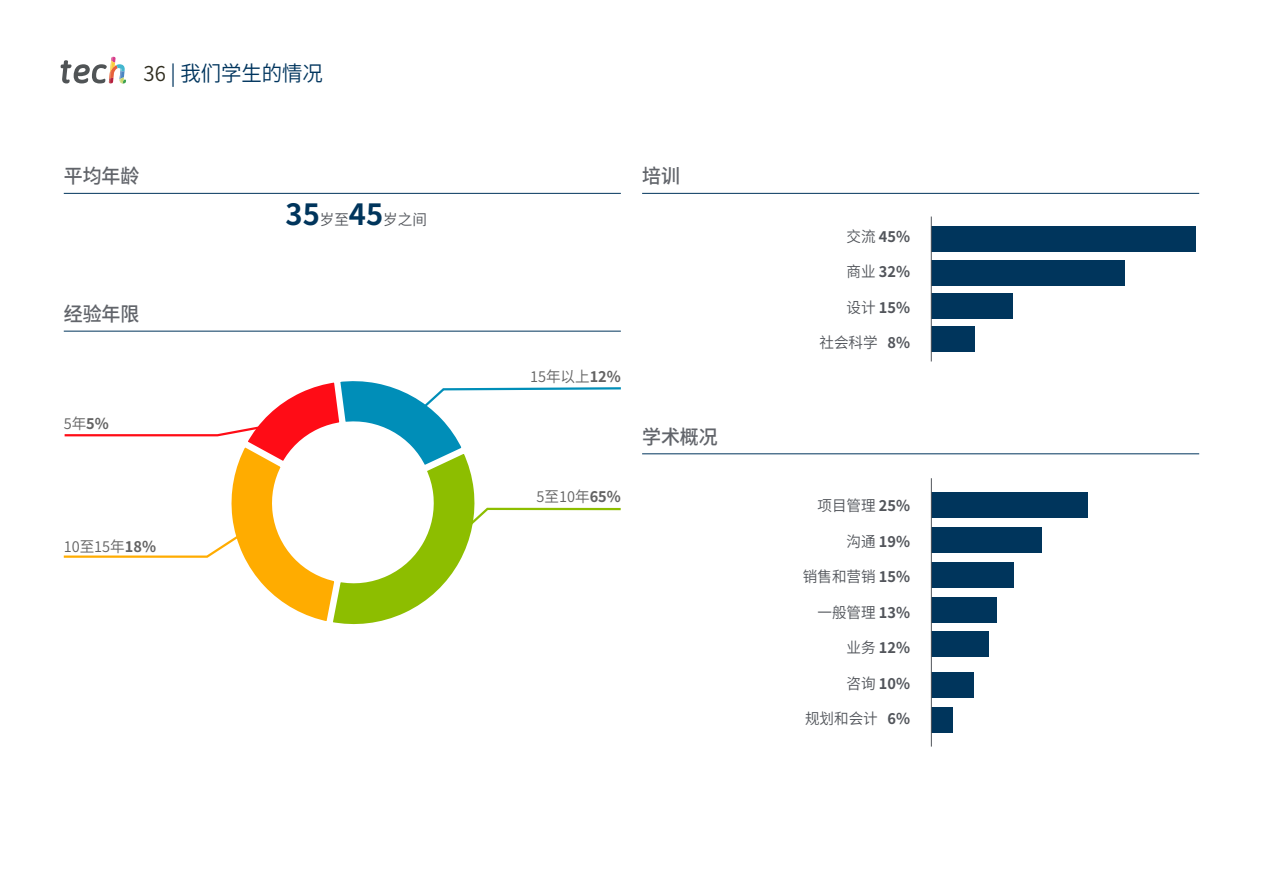
<style>
.page{position:relative;width:1263px;height:893px;background:#fff}
.page>*{position:absolute;margin:0;border:0;box-sizing:border-box;transform-origin:0 0}
.t1{font:21px "Source Han Sans CN";color:#00355e}
.t2{font:500 19.5px "Source Han Sans CN";color:#61646a}
.t3{font:15px "Source Han Sans CN";color:#52555b}
.t4{font:700 15px "Source Han Sans CN";color:#52555b}
.t5{font:15px "Source Han Sans CN";color:#636363}
.s1{color:#312e20}
.s2{font-weight:700}
.s3{font-weight:700;font-size:30px;color:#00355c}
.s4{font-weight:400}
</style>
<div class="page">
<svg style="left:61px;top:57px;width:65px;height:27px"></svg>
<hr style="left:64px;top:331px;width:557px;height:1px;background:#00355c">
<svg style="left:63px;top:381px;width:558px;height:244px"></svg>
<hr style="left:642px;top:453px;width:557px;height:1px;background:#00355c">
<div style="left:931px;top:492px;width:157px;height:26px;background:#00355c"></div>
<div style="left:931px;top:527px;width:111px;height:26px;background:#00355c"></div>
<div style="left:931px;top:562px;width:83px;height:26px;background:#00355c"></div>
<div style="left:931px;top:597px;width:66px;height:25px;background:#00355c"></div>
<div style="left:931px;top:672px;width:43px;height:26px;background:#00355c"></div>
<div style="left:931px;top:632px;width:58px;height:25px;background:#00355c"></div>
<div style="left:931px;top:707px;width:21px;height:25px;background:#00355c"></div>
<hr style="left:931px;top:478px;width:1px;height:269px;background:#52555b">
<hr style="left:642px;top:193px;width:557px;height:1px;background:#00355c">
<div style="left:931px;top:227px;width:265px;height:25px;background:#00355c"></div>
<div style="left:931px;top:260px;width:194px;height:25px;background:#00355c"></div>
<div style="left:931px;top:293px;width:82px;height:25px;background:#00355c"></div>
<div style="left:931px;top:326px;width:44px;height:25px;background:#00355c"></div>
<hr style="left:931px;top:217px;width:1px;height:144px;background:#52555b">
<hr style="left:64px;top:193px;width:557px;height:1px;background:#00355c">
<h1 class="t1" style="left:144px;top:61px;width:181px"><span class="s1">36</span> | 我们学生的情况</h1>
<h2 class="t2" style="left:64px;top:165px;width:77px">平均年龄</h2>
<h2 class="t2" style="left:64px;top:303px;width:77px">经验年限</h2>
<p class="t5" style="left:64px;top:415px;width:47px">5年<span class="s2">5%</span></p>
<p class="t5" style="left:64px;top:538px;width:94px">10至15年<span class="s2">18%</span></p>
<p class="t3" style="left:285px;top:211px;width:143px"><span class="s3">35</span>岁至<span class="s3">45</span>岁之间</p>
<h2 class="t2" style="left:642px;top:165px;width:39px">培训</h2>
<p class="t5" style="left:530px;top:368px;width:92px">15年以上<span class="s2">12%</span></p>
<p class="t5" style="left:537px;top:488px;width:86px">5至10年<span class="s2">65%</span></p>
<h2 class="t2" style="left:642px;top:426px;width:77px">学术概况</h2>
<p class="t4" style="left:846px;top:228px;width:65px"><span class="s4">交流</span> 45%</p>
<p class="t4" style="left:846px;top:263px;width:65px"><span class="s4">商业</span> 32%</p>
<p class="t4" style="left:846px;top:299px;width:65px"><span class="s4">设计</span> 15%</p>
<p class="t3" style="left:819px;top:334px;width:92px">社会科学 <span class="s2">8%</span></p>
<p class="t3" style="left:817px;top:497px;width:94px">项目管理 <span class="s2">25%</span></p>
<p class="t4" style="left:846px;top:533px;width:65px"><span class="s4">沟通</span> 19%</p>
<p class="t3" style="left:803px;top:568px;width:109px">销售和营销 <span class="s2">15%</span></p>
<p class="t3" style="left:817px;top:604px;width:94px">一般管理 <span class="s2">13%</span></p>
<p class="t4" style="left:846px;top:639px;width:65px"><span class="s4">业务</span> 12%</p>
<p class="t4" style="left:846px;top:675px;width:65px"><span class="s4">咨询</span> 10%</p>
<p class="t3" style="left:805px;top:710px;width:107px">规划和会计 <span class="s2">6%</span></p>
</div>
